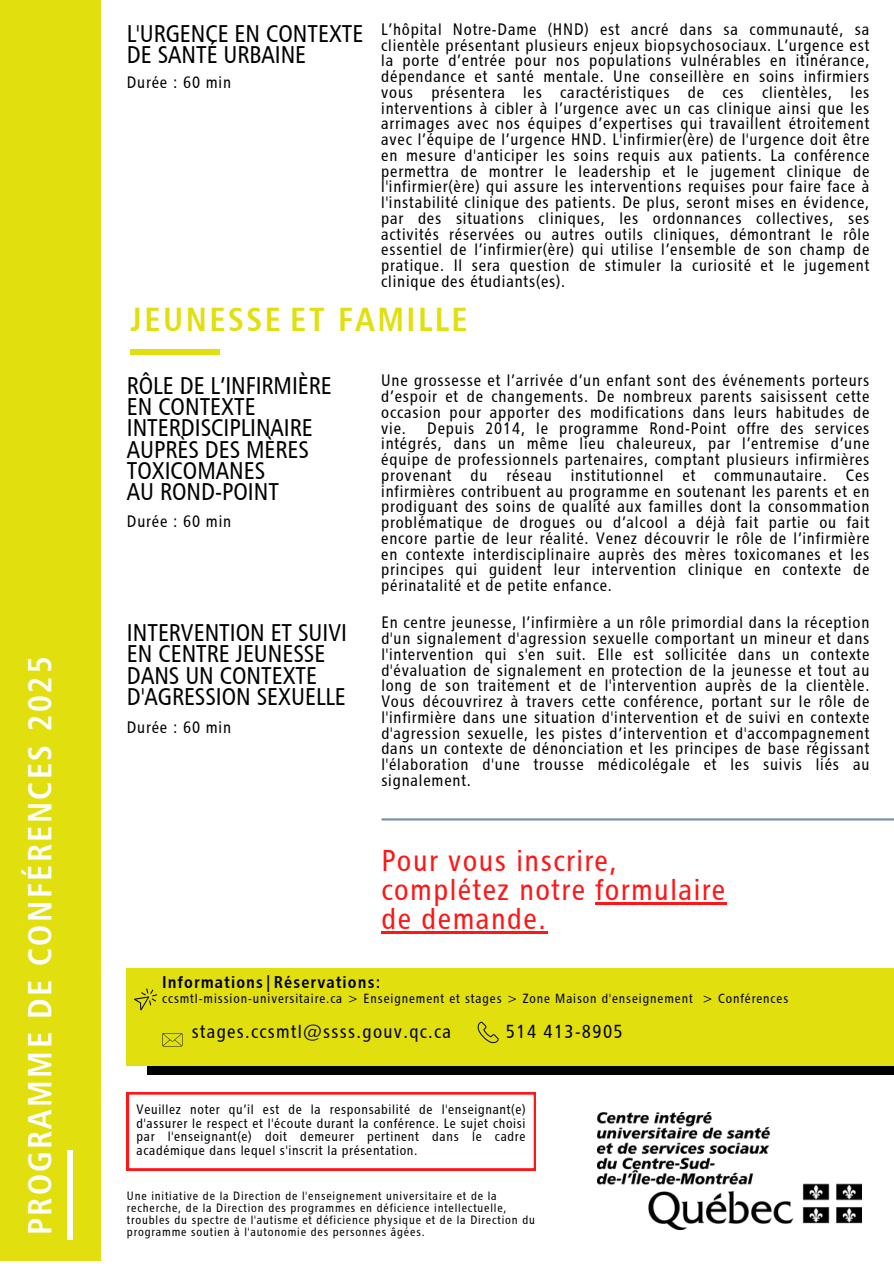
<style>
.page{position:relative;width:894px;height:1264px;background:#fff}
.page>*{position:absolute;margin:0;border:0;box-sizing:border-box;transform-origin:0 0}
.t1{font:33.15px "Chaloult Cond Demi Gras Normal";letter-spacing:.075em;color:#fff}
.t2{font:33.15px "Chaloult Cond Demi Gras Normal";letter-spacing:.075em;color:#e1df0e}
.t3{font:30px/29.2px "Chaloult Cond Normal";letter-spacing:.05em;color:#ff1616}
.t4{font:24px/21.3px "Chaloult Cond Normal";color:#000}
.t5{font:18.75px "Chaloult Cond Normal";letter-spacing:.07em;color:#000}
.t6{font:16.8px "Chaloult Cond Demi Gras Normal";letter-spacing:.07em;color:#000}
.t7{font:16.5px/15.8px "Chaloult Cond Normal";letter-spacing:.05em;color:#000;text-align:justify}
.t8{font:13.5px/13.5px "Chaloult Cond Normal";letter-spacing:.05em;color:#000;text-align:justify}
.t9{font:13.2px "Chaloult Cond Normal";letter-spacing:.07em;color:#000}
.t10{font:12px/12px "Chaloult Cond Normal";letter-spacing:.07em;color:#000}
</style>
<div class="page">
<div style="left:0;top:0;width:101px;height:1261px;background:#e1df0e"></div>
<div style="left:67px;top:1149px;width:5px;height:90px;background:#fff"></div>
<div style="left:147px;top:1030px;width:746px;height:44px;background:#000"></div>
<div style="left:127px;top:968px;width:766px;height:97px;background:#e1df0e"></div>
<svg style="left:134px;top:988px;width:23px;height:22px"></svg>
<svg style="left:162px;top:1033px;width:20px;height:13px"></svg>
<svg style="left:477px;top:1021px;width:21px;height:22px"></svg>
<div style="left:130px;top:349px;width:90px;height:6px;background:#e1df0e"></div>
<img style="left:597px;top:1112px;width:264px;height:117px">
<hr style="left:382px;top:818px;width:511px;height:2px;background:#7e92a8">
<hr style="left:595px;top:902px;width:131px;height:2px;background:#ff1616">
<hr style="left:381px;top:931px;width:166px;height:2px;background:#ff1616">
<svg style="left:127px;top:1092px;width:408px;height:77px"></svg>
<h3 class="t1" style="left:26px;top:1234px;width:580px;rotate:-90deg">PROGRAMME DE CONFÉRENCES 2025</h3>
<h5 class="t4" style="left:127px;top:25px;width:238px">L'URGENCE EN CONTEXTE<br>DE SANTÉ URBAINE</h5>
<h5 class="t7" style="left:381px;top:22px;width:489px">L’hôpital Notre-Dame (HND) est ancré dans sa communauté, sa clientèle présentant plusieurs enjeux biopsychosociaux. L’urgence est la porte d’entrée pour nos populations vulnérables en itinérance, dépendance et santé mentale. Une conseillère en soins infirmiers vous présentera les caractéristiques de ces clientèles, les interventions à cibler à l’urgence avec un cas clinique ainsi que les arrimages avec nos équipes d’expertises qui travaillent étroitement avec l’équipe de l’urgence HND. L'infirmier(ère) de l'urgence doit être en mesure d'anticiper les soins requis aux patients. La conférence permettra de montrer le leadership et le jugement clinique de l'infirmier(ère) qui assure les interventions requises pour faire face à l'instabilité clinique des patients. De plus, seront mises en évidence, par des situations cliniques, les ordonnances collectives, ses activités réservées ou autres outils cliniques, démontrant le rôle essentiel de l’infirmier(ère) qui utilise l’ensemble de son champ de pratique. Il sera question de stimuler la curiosité et le jugement clinique des étudiants(es).</h5>
<h1 class="t7" style="left:127px;top:76px;width:106px">Durée : 60 min</h1>
<h5 class="t2" style="left:130px;top:305px;width:339px">JEUNESSE ET FAMILLE</h5>
<h3 class="t4" style="left:127px;top:376px;width:206px">RÔLE DE L’INFIRMIÈRE<br>EN CONTEXTE<br>INTERDISCIPLINAIRE<br>AUPRÈS DES MÈRES<br>TOXICOMANES<br>AU ROND-POINT</h3>
<h5 class="t7" style="left:381px;top:374px;width:489px">Une grossesse et l’arrivée d’un enfant sont des événements porteurs d’espoir et de changements. De nombreux parents saisissent cette occasion pour apporter des modifications dans leurs habitudes de vie.</h5>
<h5 class="t7" style="left:381px;top:421px;width:489px;text-indent:46px">Depuis 2014, le programme Rond-Point offre des services intégrés, dans un même lieu chaleureux, par l’entremise d’une équipe de professionnels partenaires, comptant plusieurs infirmières provenant du réseau institutionnel et communautaire. Ces infirmières contribuent au programme en soutenant les parents et en prodiguant des soins de qualité aux familles dont la consommation problématique de drogues ou d’alcool a déjà fait partie ou fait encore partie de leur réalité. Venez découvrir le rôle de l’infirmière en contexte interdisciplinaire auprès des mères toxicomanes et les principes qui guident leur intervention clinique en contexte de périnatalité et de petite enfance.</h5>
<p class="t7" style="left:127px;top:515px;width:106px">Durée : 60 min</p>
<h2 class="t4" style="left:127px;top:624px;width:221px">INTERVENTION ET SUIVI<br>EN CENTRE JEUNESSE<br>DANS UN CONTEXTE<br>D'AGRESSION SEXUELLE</h2>
<p class="t7" style="left:381px;top:616px;width:489px">En centre jeunesse, l’infirmière a un rôle primordial dans la réception d'un signalement d'agression sexuelle comportant un mineur et dans l'intervention qui s'en suit. Elle est sollicitée dans un contexte d'évaluation de signalement en protection de la jeunesse et tout au long de son traitement et de l'intervention auprès de la clientèle.<br>Vous découvrirez à travers cette conférence, portant sur le rôle de l'infirmière dans une situation d'intervention et de suivi en contexte d'agression sexuelle, les pistes d’intervention et d'accompagnement dans un contexte de dénonciation et les principes de base régissant l'élaboration d'une trousse médicolégale et les suivis liés au signalement.</p>
<h6 class="t7" style="left:127px;top:720px;width:106px">Durée : 60 min</h6>
<h4 class="t3" style="left:381px;top:848px;width:345px">Pour vous inscrire, complétez notre formulaire de demande.</h4>
<h3 class="t6" style="left:162px;top:974px;width:220px">Informations|Réservations:</h3>
<h3 class="t9" style="left:162px;top:993px;width:627px">ccsmtl-mission-universitaire.ca &gt; Enseignement et stages &gt; Zone Maison d'enseignement &gt; Conférences</h3>
<h1 class="t5" style="left:192px;top:1023px;width:261px">stages.ccsmtl@ssss.gouv.qc.ca</h1>
<h1 class="t5" style="left:506px;top:1023px;width:118px">514 413-8905</h1>
<p class="t8" style="left:136px;top:1103px;width:390px">Veuillez noter qu’il est de la responsabilité de l'enseignant(e) d'assurer le respect et l'écoute durant la conférence. Le sujet choisi par l'enseignant(e) doit demeurer pertinent dans le cadre académique dans lequel s'inscrit la présentation.</p>
<p class="t10" style="left:127px;top:1190px;width:409px">Une initiative de la Direction de l'enseignement universitaire et de la recherche, de la Direction des programmes en déficience intellectuelle, troubles du spectre de l'autisme et déficience physique et de la Direction du programme soutien à l'autonomie des personnes âgées.</p>
</div>
